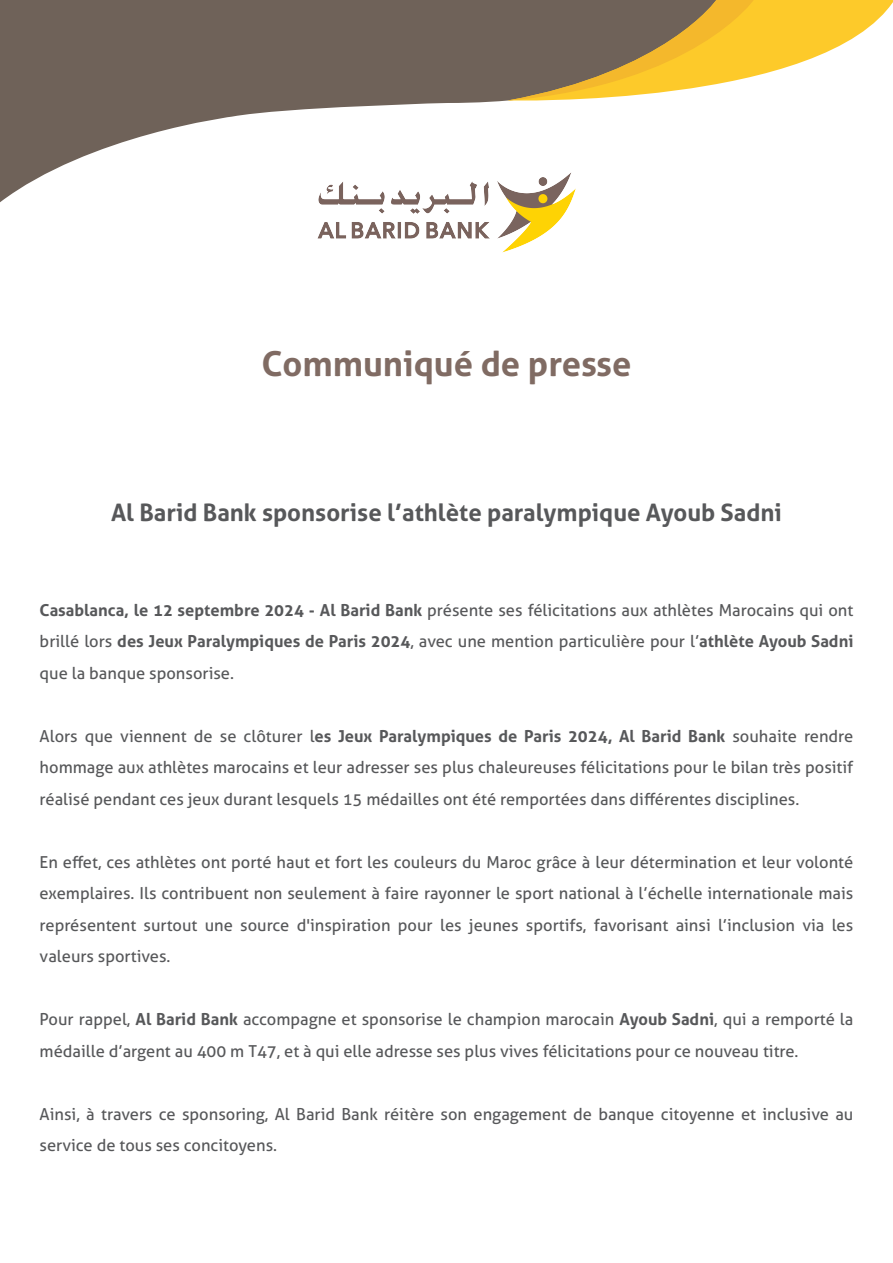
<style>
.page{position:relative;width:893px;height:1263px;background:#fff}
.page>*{position:absolute;margin:0;border:0;box-sizing:border-box;transform-origin:0 0}
.t1{font:700 34.5px "Aller";color:#806b63}
.t2{font:700 24px "Aller";color:#57585a}
.t3{font:16.5px/31.5px "Aller";color:#57585a;text-align:justify}
.s1{font-weight:700}
</style>
<div class="page">
<svg style="left:0;top:0;width:508px;height:202px;fill:#6f6259"></svg>
<svg style="left:508px;top:0;width:385px;height:101px"></svg>
<img style="left:317px;top:173px;width:259px;height:79px">
<h1 class="t1" style="left:261px;top:342px;width:371px">Communiqué de presse</h1>
<h2 class="t2" style="left:111px;top:498px;width:672px">Al Barid Bank sponsorise l’athlète paralympique Ayoub Sadni</h2>
<p class="t3" style="left:40px;top:594px;width:815px"><span class="s1">Casablanca, le 12 septembre 2024 - Al Barid Bank</span> présente ses félicitations aux athlètes Marocains qui ont brillé lors <span class="s1">des Jeux Paralympiques de Paris 2024</span>, avec une mention particulière pour l’<span class="s1">athlète Ayoub Sadni </span>que la banque sponsorise.</p>
<p class="t3" style="left:40px;top:720px;width:815px">Alors que viennent de se clôturer l<span class="s1">es Jeux Paralympiques de Paris 2024, Al Barid Bank</span> souhaite rendre hommage aux athlètes marocains et leur adresser ses plus chaleureuses félicitations pour le bilan très positif réalisé pendant ces jeux durant lesquels 15 médailles ont été remportées dans différentes disciplines.</p>
<p class="t3" style="left:40px;top:846px;width:815px">En effet, ces athlètes ont porté haut et fort les couleurs du Maroc grâce à leur détermination et leur volonté exemplaires. Ils contribuent non seulement à faire rayonner le sport national à l’échelle internationale mais représentent surtout une source d'inspiration pour les jeunes sportifs, favorisant ainsi l’inclusion via les valeurs sportives.</p>
<p class="t3" style="left:40px;top:1004px;width:815px">Pour rappel, <span class="s1">Al Barid Bank</span> accompagne et sponsorise le champion marocain <span class="s1">Ayoub Sadni</span>, qui a remporté la médaille d’argent au 400 m T47, et à qui elle adresse ses plus vives félicitations pour ce nouveau titre.</p>
<p class="t3" style="left:40px;top:1098px;width:815px">Ainsi, à travers ce sponsoring, Al Barid Bank réitère son engagement de banque citoyenne et inclusive au service de tous ses concitoyens.</p>
</div>
